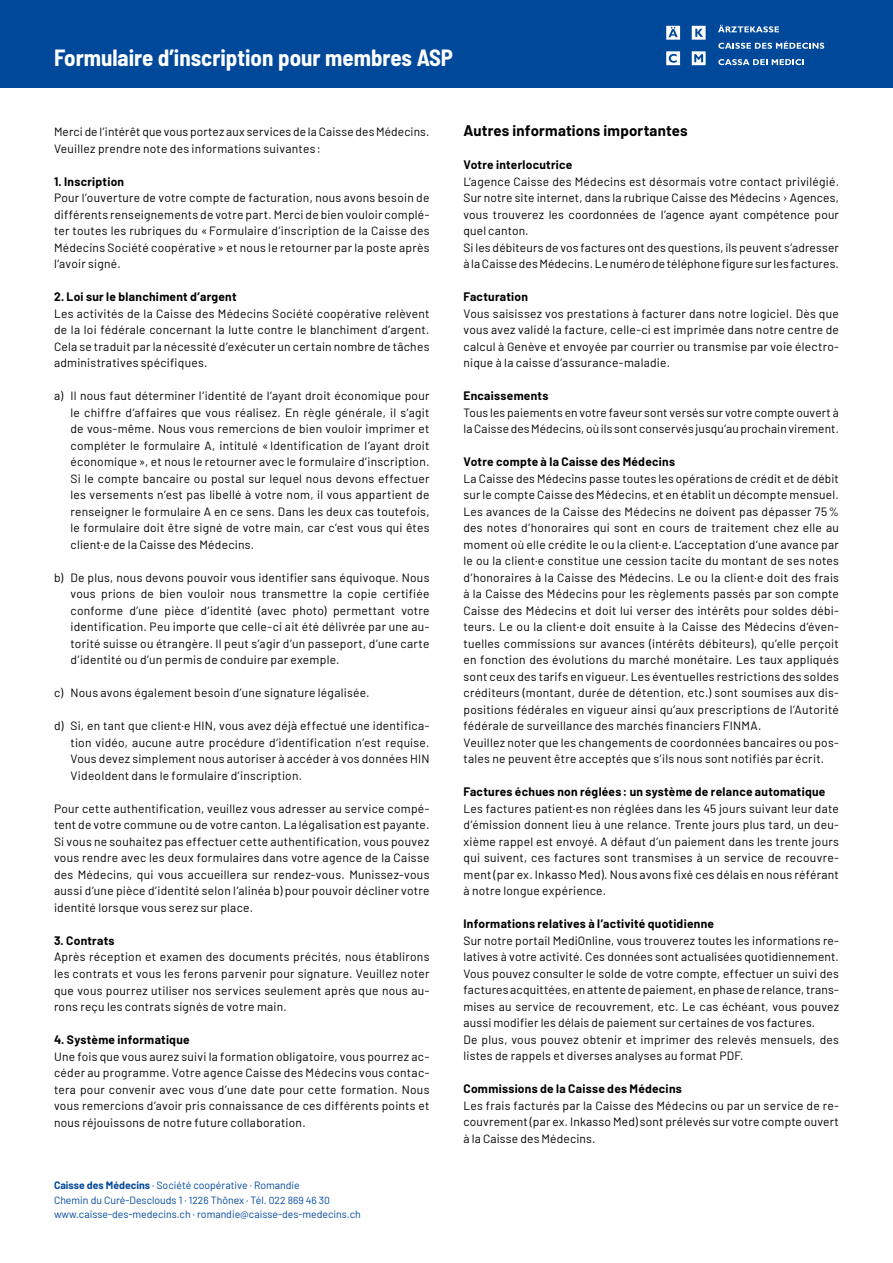
<style>
.page{position:relative;width:893px;height:1263px;background:#fff}
.page>*{position:absolute;margin:0;border:0;box-sizing:border-box;transform-origin:0 0}
.t1{font:700 semi-condensed 22.95px "Barlow";color:#fff}
.t2{font:700 15px "Barlow";letter-spacing:.01em;color:#000}
.t3{font:12px/16.5px "Barlow";letter-spacing:.02em;color:#000;text-align:justify}
.t4{font:700 12px "Barlow";letter-spacing:.02em;color:#000}
.t5{font:10.5px/14.7px "Barlow";color:#00489a}
.s1{font-weight:700}
.s2{font-size:10.2px}
</style>
<div class="page">
<div style="left:0;top:0;width:893px;height:87px;background:#00489a"></div>
<svg style="left:718px;top:25px;width:61px;height:7px"></svg>
<svg style="left:718px;top:41px;width:106px;height:8px"></svg>
<svg style="left:718px;top:59px;width:86px;height:6px"></svg>
<svg style="left:692px;top:26px;width:14px;height:14px"></svg>
<svg style="left:666px;top:26px;width:14px;height:14px"></svg>
<svg style="left:666px;top:51px;width:14px;height:14px"></svg>
<svg style="left:692px;top:51px;width:14px;height:14px"></svg>
<h1 class="t1" style="left:54px;top:41px;width:401px">Formulaire d’inscription pour membres ASP</h1>
<p class="t3" style="left:54px;top:123px;width:377px">Merci de l’intérêt que vous portez aux services de la Caisse des Médecins.<br>Veuillez prendre note des informations suivantes :</p>
<p class="t4" style="left:54px;top:173px;width:72px">1. Inscription</p>
<p class="t3" style="left:54px;top:189px;width:377px">Pour l’ouverture de votre compte de facturation, nous avons besoin de différents renseignements de votre part. Merci de bien vouloir complé&shy;ter toutes les rubriques du « Formulaire d’inscription de la Caisse des Médecins Société coopérative » et nous le retourner par la poste après l’avoir signé.</p>
<p class="t4" style="left:54px;top:288px;width:184px">2. Loi sur le blanchiment d’argent</p>
<p class="t3" style="left:54px;top:304px;width:377px">Les activités de la Caisse des Médecins Société coopérative relèvent de la loi fédérale concernant la lutte contre le blanchiment d’argent.<br>Cela se traduit par la nécessité d’exécuter un certain nombre de tâches administratives spécifiques.</p>
<p class="t3" style="left:71px;top:387px;width:360px;text-indent:-16px">a) Il nous faut déterminer l’identité de l’ayant droit économique pour le chiffre d’affaires que vous réalisez. En règle générale, il s’agit de vous-même. Nous vous remercions de bien vouloir imprimer et compléter le formulaire A, intitulé « Identification de l’ayant droit économique », et nous le retourner avec le formulaire d’inscription.<br>Si le compte bancaire ou postal sur lequel nous devons effectuer les versements n’est pas libellé à votre nom, il vous appartient de renseigner le formulaire A en ce sens. Dans les deux cas toutefois, le formulaire doit être signé de votre main, car c’est vous qui êtes client·e de la Caisse des Médecins.</p>
<p class="t3" style="left:71px;top:568px;width:360px;text-indent:-16px">b) De plus, nous devons pouvoir vous identifier sans équivoque. Nous vous prions de bien vouloir nous transmettre la copie certifiée conforme d’une pièce d’identité (avec photo) permettant votre identification. Peu importe que celle-ci ait été délivrée par une au&shy;torité suisse ou étrangère. Il peut s’agir d’un passeport, d’une carte d’identité ou d’un permis de conduire par exemple.</p>
<p class="t3" style="left:54px;top:684px;width:317px">c) Nous avons également besoin d’une signature légalisée.</p>
<p class="t3" style="left:71px;top:717px;width:360px;text-indent:-16px">d) Si, en tant que client·e HIN, vous avez déjà effectué une identifica&shy;tion vidéo, aucune autre procédure d’identification n’est requise.<br>Vous devez simplement nous autoriser à accéder à vos données HIN VideoIdent dans le formulaire d’inscription.</p>
<p class="t3" style="left:54px;top:799px;width:377px">Pour cette authentification, veuillez vous adresser au service compé&shy;tent de votre commune ou de votre canton. La légalisation est payante.<br>Si vous ne souhaitez pas effectuer cette authentification, vous pouvez vous rendre avec les deux formulaires dans votre agence de la Caisse des Médecins, qui vous accueillera sur rendez-vous. Munissez-vous aussi d’une pièce d’identité selon l’alinéa b) pour pouvoir décliner votre identité lorsque vous serez sur place.</p>
<p class="t4" style="left:54px;top:932px;width:62px">3. Contrats</p>
<p class="t3" style="left:54px;top:948px;width:377px">Après réception et examen des documents précités, nous établirons les contrats et vous les ferons parvenir pour signature. Veuillez noter que vous pourrez utiliser nos services seulement après que nous au&shy;rons reçu les contrats signés de votre main.</p>
<p class="t4" style="left:54px;top:1031px;width:137px">4. Système informatique</p>
<p class="t3" style="left:54px;top:1047px;width:377px">Une fois que vous aurez suivi la formation obligatoire, vous pourrez ac&shy;céder au programme. Votre agence Caisse des Médecins vous contac&shy;tera pour convenir avec vous d’une date pour cette formation. Nous vous remercions d’avoir pris connaissance de ces différents points et nous réjouissons de notre future collaboration.</p>
<p class="t5" style="left:54px;top:1177px;width:308px"><span class="s1">Caisse des Médecins</span> · Société coopérative · Romandie<br>Chemin du Curé-Desclouds 1 · <span class="s2">1226</span> Thônex · Tél. <span class="s2">022 869 46 30 </span>www.caisse-des-medecins.ch · romandie@caisse-des-medecins.ch</p>
<p class="t2" style="left:463px;top:120px;width:226px">Autres informations importantes</p>
<p class="t4" style="left:463px;top:156px;width:110px">Votre interlocutrice</p>
<p class="t3" style="left:463px;top:172px;width:377px;text-align:left">L’agence Caisse des Médecins est désormais votre contact privilégié.<br>Sur notre site internet, dans la rubrique Caisse des Médecins › Agences, vous trouverez les coordonnées de l’agence ayant compétence pour quel canton.<br>Si les débiteurs de vos factures ont des questions, ils peuvent s’adresser à la Caisse des Médecins. Le numéro de téléphone figure sur les factures.</p>
<p class="t4" style="left:463px;top:288px;width:66px">Facturation</p>
<p class="t3" style="left:463px;top:304px;width:377px">Vous saisissez vos prestations à facturer dans notre logiciel. Dès que vous avez validé la facture, celle-ci est imprimée dans notre centre de calcul à Genève et envoyée par courrier ou transmise par voie électro&shy;nique à la caisse d’assurance-maladie.</p>
<p class="t4" style="left:463px;top:387px;width:86px">Encaissements</p>
<p class="t3" style="left:463px;top:403px;width:377px">Tous les paiements en votre faveur sont versés sur votre compte ouvert à la Caisse des Médecins, où ils sont conservés jusqu’au prochain virement.</p>
<p class="t4" style="left:463px;top:453px;width:213px">Votre compte à la Caisse des Médecins</p>
<p class="t3" style="left:463px;top:469px;width:377px;text-align:left">La Caisse des Médecins passe toutes les opérations de crédit et de débit sur le compte Caisse des Médecins, et en établit un décompte mensuel.<br>Les avances de la Caisse des Médecins ne doivent pas dépasser 75 % des notes d’honoraires qui sont en cours de traitement chez elle au moment où elle crédite le ou la client·e. L’acceptation d’une avance par le ou la client·e constitue une cession tacite du montant de ses notes d’honoraires à la Caisse des Médecins. Le ou la client·e doit des frais à la Caisse des Médecins pour les règlements passés par son compte Caisse des Médecins et doit lui verser des intérêts pour soldes débi&shy;teurs. Le ou la client·e doit ensuite à la Caisse des Médecins d’éven&shy;tuelles commissions sur avances (intérêts débiteurs), qu’elle perçoit en fonction des évolutions du marché monétaire. Les taux appliqués sont ceux des tarifs en vigueur. Les éventuelles restrictions des soldes créditeurs (montant, durée de détention, etc.) sont soumises aux dis&shy;positions fédérales en vigueur ainsi qu’aux prescriptions de l’Autorité fédérale de surveillance des marchés financiers FINMA.<br>Veuillez noter que les changements de coordonnées bancaires ou pos&shy;tales ne peuvent être acceptés que s’ils nous sont notifiés par écrit.</p>
<p class="t4" style="left:463px;top:783px;width:363px">Factures échues non réglées : un système de relance automatique</p>
<p class="t3" style="left:463px;top:799px;width:377px">Les factures patient·es non réglées dans les 45 jours suivant leur date d’émission donnent lieu à une relance. Trente jours plus tard, un deu&shy;xième rappel est envoyé. A défaut d’un paiement dans les trente jours qui suivent, ces factures sont transmises à un service de recouvre&shy;ment (par ex. Inkasso Med). Nous avons fixé ces délais en nous référant à notre longue expérience.</p>
<p class="t4" style="left:463px;top:915px;width:252px">Informations relatives à l’activité quotidienne</p>
<p class="t3" style="left:463px;top:931px;width:377px;text-align:left">Sur notre portail MediOnline, vous trouverez toutes les informations re&shy;latives à votre activité. Ces données sont actualisées quotidiennement.<br>Vous pouvez consulter le solde de votre compte, effectuer un suivi des factures acquittées, en attente de paiement, en phase de relance, trans&shy;mises au service de recouvrement, etc. Le cas échéant, vous pouvez aussi modifier les délais de paiement sur certaines de vos factures.<br>De plus, vous pouvez obtenir et imprimer des relevés mensuels, des listes de rappels et diverses analyses au format PDF.</p>
<p class="t4" style="left:463px;top:1080px;width:220px">Commissions de la Caisse des Médecins</p>
<p class="t3" style="left:463px;top:1096px;width:377px">Les frais facturés par la Caisse des Médecins ou par un service de re&shy;couvrement (par ex. Inkasso Med) sont prélevés sur votre compte ouvert à la Caisse des Médecins.</p>
</div>
